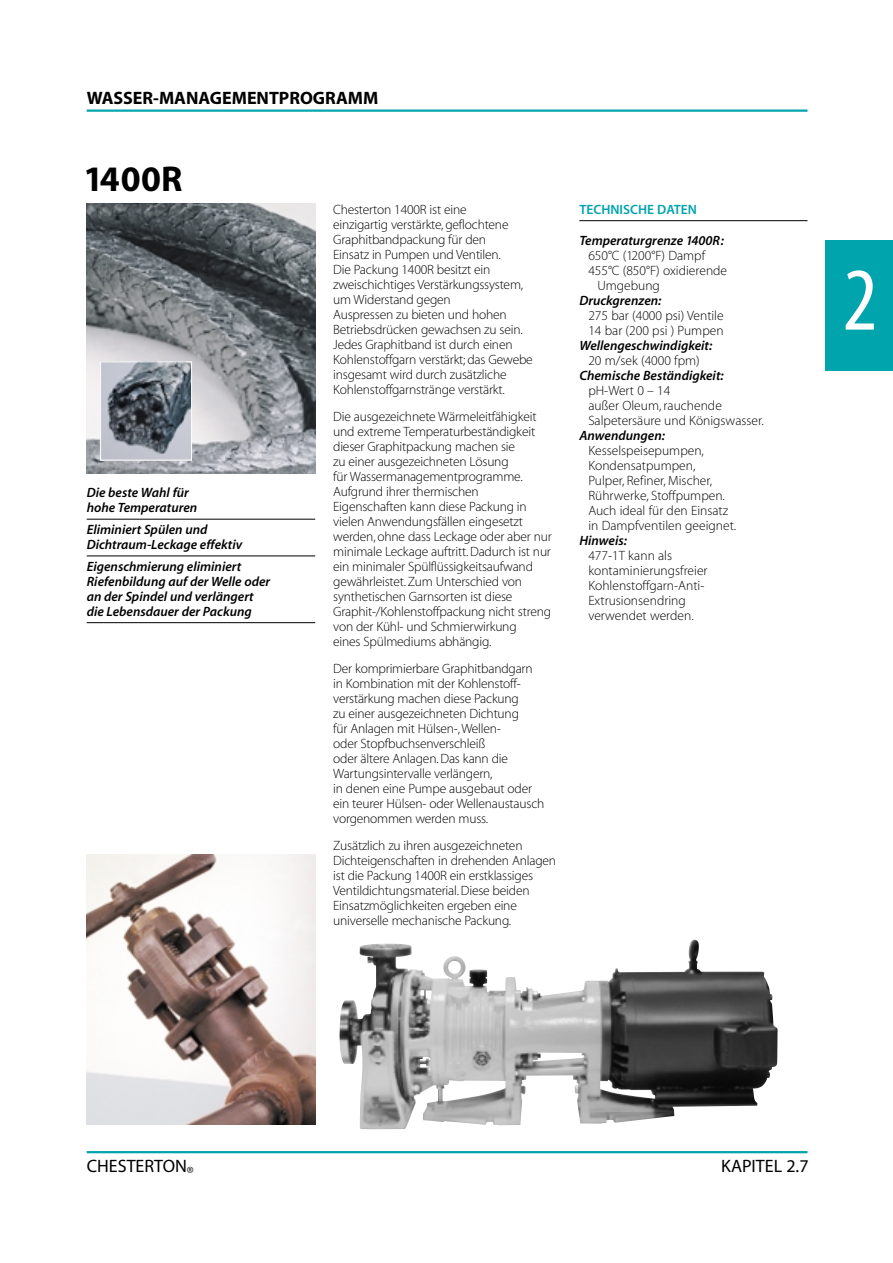
<style>
.page{position:relative;width:893px;height:1263px;background:#fff}
.page>*{position:absolute;margin:0;border:0;box-sizing:border-box;transform-origin:0 0}
.t1{font:90px "Myriad MM 400 300";color:#fff}
.t2{font:36px "Myriad MM 700 600";letter-spacing:.005em;color:#000}
.t3{font:18px "Myriad MM 700 600";color:#000}
.t4{font:18px "Myriad MM 400 600";color:#000}
.t5{font:13.5px/15px "Myriad MM 215 600";letter-spacing:-.015em;color:#000}
.t6{font:13.5px/15px "Myriad MM It 565 600";color:#000}
.t7{font:13.5px "Myriad MM 565 600";color:#00a4ad}
</style>
<div class="page">
<div style="left:825px;top:240px;width:67px;height:130px;background:#00a4ad"></div>
<hr style="left:87px;top:110px;width:720px;height:2px;background:#00a4ad">
<hr style="left:87px;top:1151px;width:720px;height:2px;background:#00a4ad">
<hr style="left:579px;top:220px;width:228px;height:1px;background:#000">
<hr style="left:87px;top:519px;width:228px;height:1px;background:#000">
<hr style="left:87px;top:556px;width:228px;height:1px;background:#000">
<hr style="left:87px;top:622px;width:228px;height:1px;background:#000">
<img style="left:87px;top:204px;width:228px;height:270px">
<img style="left:102px;top:363px;width:88px;height:95px">
<div style="left:100px;top:361px;width:92px;height:99px;border:1px solid #fff"></div>
<img style="left:87px;top:854px;width:228px;height:270px">
<svg style="left:339px;top:939px;width:439px;height:191px"></svg>
<img style="left:452px;top:940px;width:325px;height:184px">
<h3 class="t3" style="left:87px;top:91px;width:293px">WASSER-MANAGEMENTPROGRAMM</h3>
<h2 class="t2" style="left:83px;top:165px;width:101px">1400R</h2>
<p class="t6" style="left:87px;top:486px;width:112px">Die beste Wahl für hohe Temperaturen</p>
<p class="t6" style="left:87px;top:523px;width:157px">Eliminiert Spülen und<br>Dichtraum-Leckage effektiv</p>
<p class="t6" style="left:87px;top:560px;width:185px">Eigenschmierung eliminiert<br>Riefenbildung auf der Welle oder an der Spindel und verlängert die Lebensdauer der Packung</p>
<p class="t5" style="left:333px;top:203px;width:201px">Chesterton 1400R ist eine<br>einzigartig verstärkte, geflochtene<br>Graphitbandpackung für den<br>Einsatz in Pumpen und Ventilen.<br>Die Packung 1400R besitzt ein zweischichtiges Verstärkungssystem, um Widerstand gegen<br>Auspressen zu bieten und hohen<br>Betriebsdrücken gewachsen zu sein.<br>Jedes Graphitband ist durch einen<br>Kohlenstoffgarn verstärkt; das Gewebe insgesamt wird durch zusätzliche<br>Kohlenstoffgarnstränge verstärkt.</p>
<p class="t5" style="left:333px;top:410px;width:220px">Die ausgezeichnete Wärmeleitfähigkeit und extreme Temperaturbeständigkeit dieser Graphitpackung machen sie<br>zu einer ausgezeichneten Lösung<br>für Wassermanagementprogramme.<br>Aufgrund ihrer thermischen Eigenschaften kann diese Packung in vielen Anwendungsfällen eingesetzt werden, ohne dass Leckage oder aber nur minimale Leckage auftritt. Dadurch ist nur ein minimaler Spülflüssigkeitsaufwand gewährleistet. Zum Unterschied von synthetischen Garnsorten ist diese Graphit-/Kohlenstoffpackung nicht streng von der Kühl- und Schmierwirkung<br>eines Spülmediums abhängig.</p>
<p class="t5" style="left:333px;top:662px;width:213px">Der komprimierbare Graphitbandgarn in Kombination mit der Kohlenstoff&shy;verstärkung machen diese Packung<br>zu einer ausgezeichneten Dichtung<br>für Anlagen mit Hülsen-,Wellen-<br>oder Stopfbuchsenverschleiß<br>oder ältere Anlagen. Das kann die Wartungsintervalle verlängern,<br>in denen eine Pumpe ausgebaut oder ein teurer Hülsen- oder Wellenaustausch vorgenommen werden muss.</p>
<p class="t5" style="left:333px;top:839px;width:224px">Zusätzlich zu ihren ausgezeichneten Dichteigenschaften in drehenden Anlagen ist die Packung 1400R ein erstklassiges Ventildichtungsmaterial. Diese beiden Einsatzmöglichkeiten ergeben eine universelle mechanische Packung.</p>
<p class="t7" style="left:579px;top:204px;width:119px">TECHNISCHE DATEN</p>
<p class="t6" style="left:579px;top:235px;width:146px">Temperaturgrenze 1400R:</p>
<p class="t5" style="left:588px;top:250px;width:118px">650°C (1200°F) Dampf</p>
<p class="t5" style="left:588px;top:265px;width:140px">455°C (850°F) oxidierende</p>
<p class="t5" style="left:597px;top:280px;width:64px">Umgebung</p>
<p class="t6" style="left:579px;top:295px;width:84px">Druckgrenzen:</p>
<p class="t5" style="left:588px;top:310px;width:137px">275 bar (4000 psi) Ventile<br>14 bar (200 psi ) Pumpen</p>
<p class="t6" style="left:579px;top:340px;width:134px">Wellengeschwindigkeit:</p>
<p class="t5" style="left:588px;top:355px;width:113px">20 m/sek (4000 fpm)</p>
<p class="t6" style="left:579px;top:370px;width:146px">Chemische Beständigkeit:</p>
<p class="t5" style="left:588px;top:385px;width:177px">pH-Wert 0 – 14<br>außer Oleum, rauchende<br>Salpetersäure und Königswasser.</p>
<p class="t6" style="left:579px;top:430px;width:87px">Anwendungen:</p>
<p class="t5" style="left:588px;top:445px;width:149px">Kesselspeisepumpen,<br>Kondensatpumpen,<br>Pulper, Refiner, Mischer,<br>Rührwerke, Stoffpumpen.<br>Auch ideal für den Einsatz in Dampfventilen geeignet.</p>
<p class="t6" style="left:579px;top:535px;width:49px">Hinweis:</p>
<p class="t5" style="left:588px;top:550px;width:121px">477-1T kann als kontaminierungsfreier<br>Kohlenstoffgarn-Anti-<br>Extrusionsendring verwendet werden.</p>
<h1 class="t1" style="left:842px;top:266px;width:36px">2</h1>
<h3 class="t4" style="left:87px;top:1159px;width:109px">CHESTERTON<sub>®</sub></h3>
<h3 class="t4" style="left:721px;top:1159px;width:89px">KAPITEL 2.7</h3>
</div>
